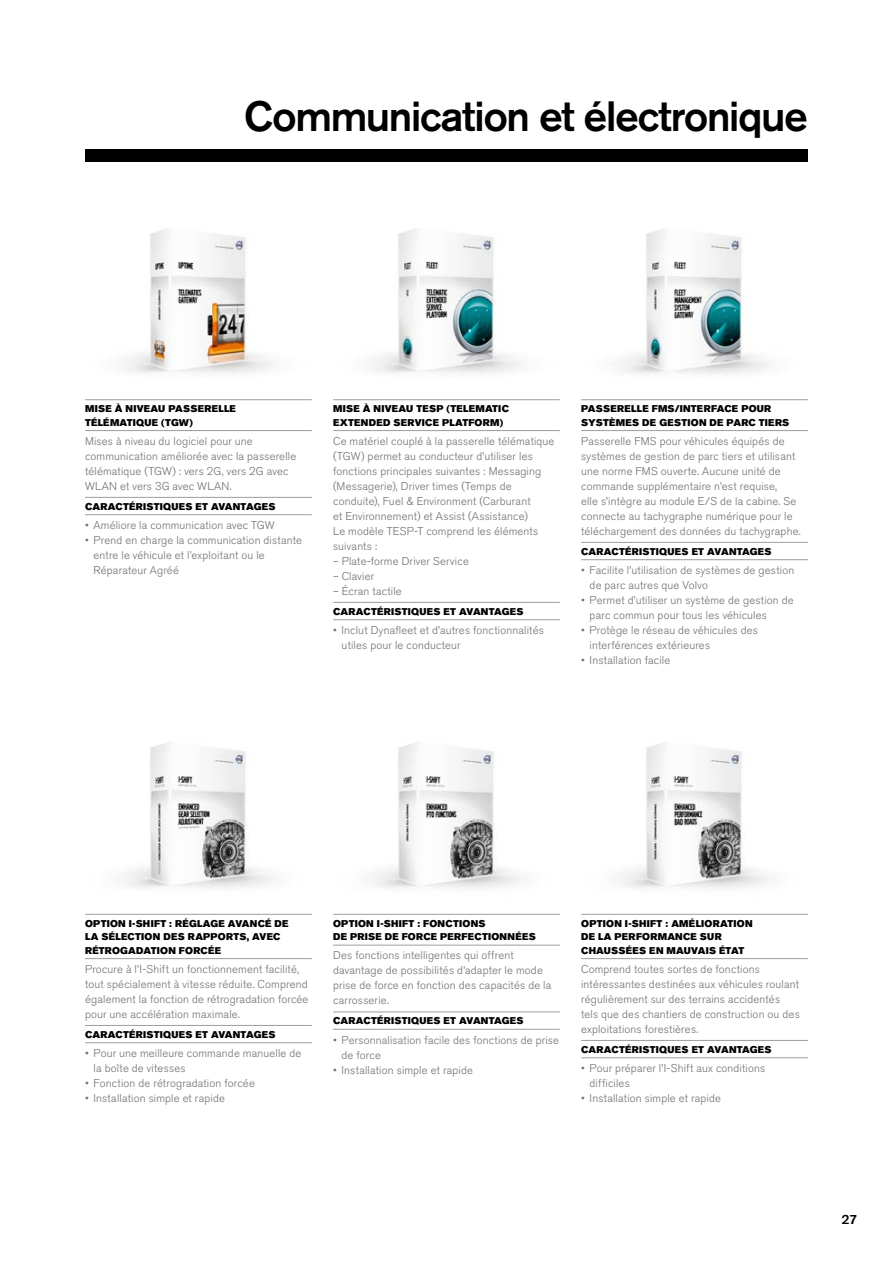
<style>
.page{position:relative;width:893px;height:1263px;background:#fff}
.page>*{position:absolute;margin:0;border:0;box-sizing:border-box;transform-origin:0 0}
.t1{font:500 42px "Volvo Sans Pro";letter-spacing:-.035em;color:#000}
.t2{font:500 12.75px "Volvo Sans Pro";color:#000}
.t3{font:300 11.25px/15px "Volvo Sans Pro";letter-spacing:.015em;color:#706f6f}
.t4{font:9.75px/13.5px "Volvo Sans Pro Super";letter-spacing:.025em;color:#000}
</style>
<div class="page">
<div style="left:85px;top:149px;width:723px;height:13px;background:#000"></div>
<img style="left:371px;top:742px;width:151px;height:147px">
<img style="left:85px;top:742px;width:227px;height:172px">
<img style="left:619px;top:742px;width:151px;height:147px">
<img style="left:371px;top:228px;width:151px;height:146px">
<img style="left:123px;top:228px;width:151px;height:146px">
<img style="left:619px;top:228px;width:151px;height:146px">
<hr style="left:85px;top:914px;width:227px;height:1px;background:#9d9d9c">
<hr style="left:85px;top:958px;width:227px;height:1px;background:#9d9d9c">
<hr style="left:85px;top:1025px;width:227px;height:1px;background:#9d9d9c">
<hr style="left:85px;top:1042px;width:227px;height:1px;background:#9d9d9c">
<hr style="left:333px;top:914px;width:227px;height:1px;background:#9d9d9c">
<hr style="left:333px;top:945px;width:227px;height:1px;background:#9d9d9c">
<hr style="left:333px;top:1012px;width:227px;height:1px;background:#9d9d9c">
<hr style="left:333px;top:1029px;width:227px;height:1px;background:#9d9d9c">
<hr style="left:581px;top:914px;width:227px;height:1px;background:#9d9d9c">
<hr style="left:581px;top:958px;width:227px;height:1px;background:#9d9d9c">
<hr style="left:581px;top:1040px;width:227px;height:1px;background:#9d9d9c">
<hr style="left:581px;top:1057px;width:227px;height:1px;background:#9d9d9c">
<hr style="left:333px;top:399px;width:227px;height:1px;background:#9d9d9c">
<hr style="left:333px;top:430px;width:227px;height:1px;background:#9d9d9c">
<hr style="left:333px;top:602px;width:227px;height:1px;background:#9d9d9c">
<hr style="left:333px;top:619px;width:227px;height:1px;background:#9d9d9c">
<hr style="left:85px;top:399px;width:227px;height:1px;background:#9d9d9c">
<hr style="left:85px;top:430px;width:227px;height:1px;background:#9d9d9c">
<hr style="left:85px;top:497px;width:227px;height:1px;background:#9d9d9c">
<hr style="left:85px;top:514px;width:227px;height:1px;background:#9d9d9c">
<hr style="left:581px;top:399px;width:227px;height:1px;background:#9d9d9c">
<hr style="left:581px;top:430px;width:227px;height:1px;background:#9d9d9c">
<hr style="left:581px;top:542px;width:227px;height:1px;background:#9d9d9c">
<hr style="left:581px;top:559px;width:227px;height:1px;background:#9d9d9c">
<h1 class="t1" style="left:244px;top:91px;width:566px">Communication et électronique</h1>
<p class="t4" style="left:85px;top:402px;width:152px">MISE À NIVEAU PASSERELLE<br>TÉLÉMATIQUE (TGW)</p>
<p class="t3" style="left:85px;top:434px;width:213px">Mises à niveau du logiciel pour une communication améliorée avec la passerelle télématique (TGW) : vers 2G, vers 2G avec WLAN et vers 3G avec WLAN.</p>
<p class="t4" style="left:85px;top:500px;width:192px">CARACTÉRISTIQUES ET AVANTAGES</p>
<p class="t3" style="left:85px;top:518px;width:191px">• Améliore la communication avec TGW</p>
<p class="t3" style="left:94px;top:533px;width:210px;text-indent:-9px">• Prend en charge la communication distante entre le véhicule et l’exploitant ou le<br>Réparateur Agréé</p>
<p class="t4" style="left:333px;top:402px;width:177px">MISE À NIVEAU TESP (TELEMATIC<br>EXTENDED SERVICE PLATFORM)</p>
<p class="t3" style="left:333px;top:434px;width:223px">Ce matériel couplé à la passerelle télématique (TGW) permet au conducteur d’utiliser les fonctions principales suivantes : Messaging (Messagerie), Driver times (Temps de conduite), Fuel &amp; Environment (Carburant<br>et Environnement) et Assist (Assistance)<br>Le modèle TESP-T comprend les éléments suivants :</p>
<p class="t3" style="left:333px;top:554px;width:137px">– Plate-forme Driver Service</p>
<p class="t3" style="left:333px;top:569px;width:43px">– Clavier</p>
<p class="t3" style="left:333px;top:584px;width:70px">– Écran tactile</p>
<p class="t4" style="left:333px;top:605px;width:192px">CARACTÉRISTIQUES ET AVANTAGES</p>
<p class="t3" style="left:342px;top:623px;width:204px;text-indent:-9px">• Inclut Dynafleet et d’autres fonctionnalités utiles pour le conducteur</p>
<p class="t4" style="left:581px;top:402px;width:210px">PASSERELLE FMS/INTERFACE POUR<br>SYSTÈMES DE GESTION DE PARC TIERS</p>
<p class="t3" style="left:581px;top:434px;width:221px">Passerelle FMS pour véhicules équipés de systèmes de gestion de parc tiers et utilisant une norme FMS ouverte. Aucune unité de commande supplémentaire n’est requise,<br>elle s’intègre au module E/S de la cabine. Se connecte au tachygraphe numérique pour le téléchargement des données du tachygraphe.</p>
<p class="t4" style="left:581px;top:545px;width:192px">CARACTÉRISTIQUES ET AVANTAGES</p>
<p class="t3" style="left:590px;top:563px;width:206px;text-indent:-9px">• Facilite l’utilisation de systèmes de gestion de parc autres que Volvo</p>
<p class="t3" style="left:590px;top:593px;width:206px;text-indent:-9px">• Permet d’utiliser un système de gestion de parc commun pour tous les véhicules</p>
<p class="t3" style="left:590px;top:623px;width:170px;text-indent:-9px">• Protège le réseau de véhicules des interférences extérieures</p>
<p class="t3" style="left:581px;top:653px;width:91px">• Installation facile</p>
<p class="t4" style="left:85px;top:916px;width:205px">OPTION I-SHIFT : RÉGLAGE AVANCÉ DE<br>LA SÉLECTION DES RAPPORTS, AVEC<br>RÉTROGADATION FORCÉE</p>
<p class="t3" style="left:85px;top:962px;width:225px">Procure à l’I-Shift un fonctionnement facilité, tout spécialement à vitesse réduite. Comprend également la fonction de rétrogradation forcée pour une accélération maximale.</p>
<p class="t4" style="left:85px;top:1027px;width:192px">CARACTÉRISTIQUES ET AVANTAGES</p>
<p class="t3" style="left:94px;top:1046px;width:209px;text-indent:-9px">• Pour une meilleure commande manuelle de la boîte de vitesses</p>
<p class="t3" style="left:85px;top:1076px;width:171px">• Fonction de rétrogradation forcée</p>
<p class="t3" style="left:85px;top:1091px;width:141px">• Installation simple et rapide</p>
<p class="t4" style="left:333px;top:916px;width:204px">OPTION I-SHIFT : FONCTIONS<br>DE PRISE DE FORCE PERFECTIONNÉES</p>
<p class="t3" style="left:333px;top:948px;width:220px">Des fonctions intelligentes qui offrent davantage de possibilités d’adapter le mode prise de force en fonction des capacités de la carrosserie.</p>
<p class="t4" style="left:333px;top:1014px;width:192px">CARACTÉRISTIQUES ET AVANTAGES</p>
<p class="t3" style="left:342px;top:1032px;width:219px;text-indent:-9px">• Personnalisation facile des fonctions de prise de force</p>
<p class="t3" style="left:333px;top:1062px;width:141px">• Installation simple et rapide</p>
<p class="t4" style="left:581px;top:916px;width:173px">OPTION I-SHIFT : AMÉLIORATION<br>DE LA PERFORMANCE SUR<br>CHAUSSÉES EN MAUVAIS ÉTAT</p>
<p class="t3" style="left:581px;top:962px;width:220px">Comprend toutes sortes de fonctions intéressantes destinées aux véhicules roulant régulièrement sur des terrains accidentés tels que des chantiers de construction ou des exploitations forestières.</p>
<p class="t4" style="left:581px;top:1042px;width:192px">CARACTÉRISTIQUES ET AVANTAGES</p>
<p class="t3" style="left:590px;top:1061px;width:177px;text-indent:-9px">• Pour préparer l’I-Shift aux conditions difficiles</p>
<p class="t3" style="left:581px;top:1091px;width:141px">• Installation simple et rapide</p>
<p class="t2" style="left:841px;top:1212px;width:17px">27</p>
</div>
